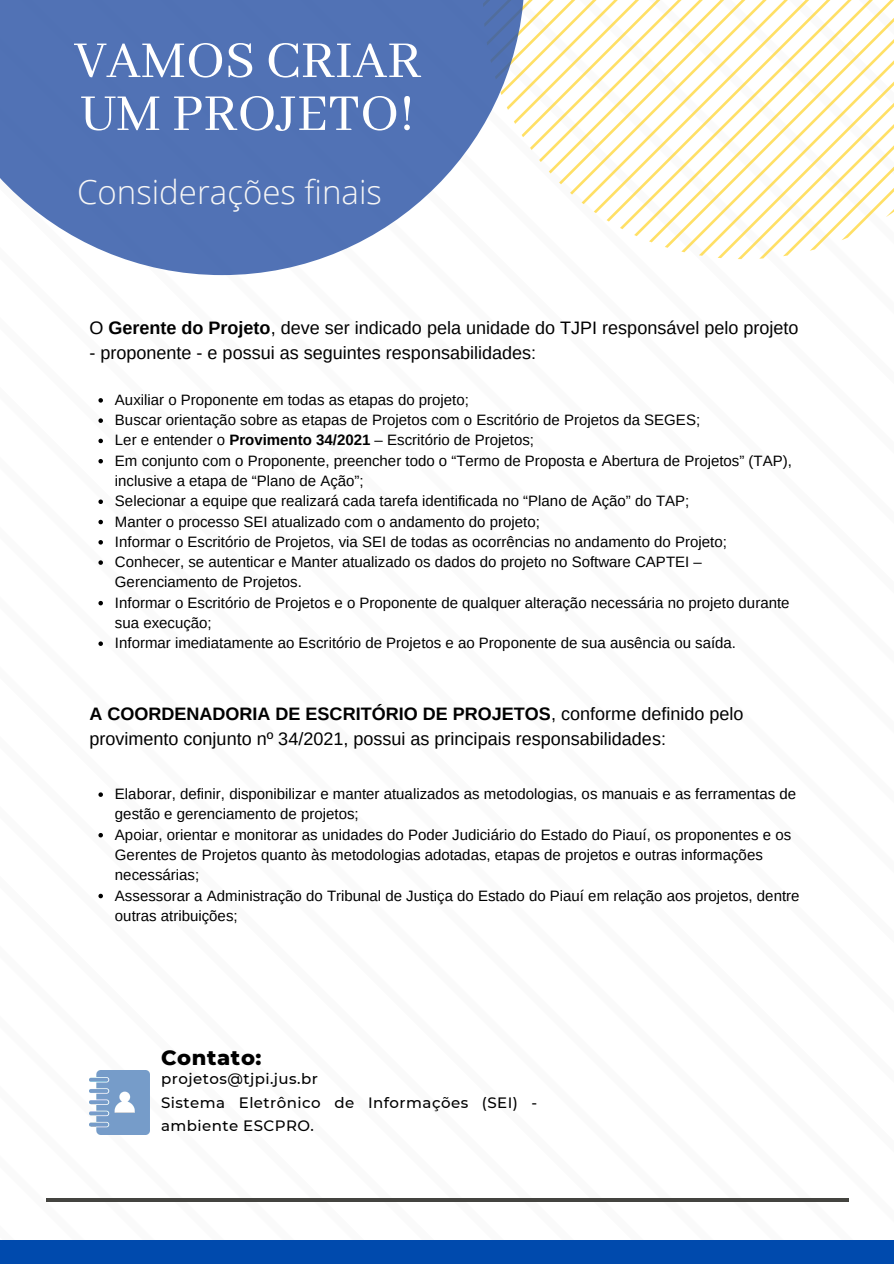
<style>
.page{position:relative;width:894px;height:1264px;background:#fff}
.page>*{position:absolute;margin:0;border:0;box-sizing:border-box;transform-origin:0 0}
.t1{font:57px/52.9px "Abhaya Libre";color:#fff}
.t2{font:300 33px "Open Sans";color:#f6f6f6}
.t3{font:800 21px "Montserrat";letter-spacing:.03em;color:#000}
.t4{font:18px/24.8px "Arimo";color:#000}
.t5{font:15px/20.2px "Arimo";color:#000}
.t6{font:500 15px/23.7px "Montserrat";letter-spacing:.03em;color:#000}
.s1{font-weight:700}
</style>
<div class="page">
<svg style="left:524px;top:0;width:369px;height:259px"></svg>
<svg style="left:0;top:0;width:524px;height:275px;fill:#5172b5"></svg>
<svg style="left:98px;top:398px;width:5px;height:4px"></svg>
<svg style="left:98px;top:418px;width:5px;height:5px"></svg>
<svg style="left:98px;top:438px;width:5px;height:5px"></svg>
<svg style="left:98px;top:459px;width:5px;height:4px"></svg>
<svg style="left:98px;top:499px;width:5px;height:5px"></svg>
<svg style="left:98px;top:520px;width:5px;height:4px"></svg>
<svg style="left:98px;top:540px;width:5px;height:4px"></svg>
<svg style="left:98px;top:560px;width:5px;height:5px"></svg>
<svg style="left:98px;top:601px;width:5px;height:4px"></svg>
<svg style="left:98px;top:641px;width:5px;height:5px"></svg>
<hr style="left:46px;top:1198px;width:802px;height:3px;background:#444440">
<div style="left:0;top:1240px;width:893px;height:23px;background:#004aad"></div>
<svg style="left:98px;top:792px;width:5px;height:5px"></svg>
<svg style="left:98px;top:833px;width:5px;height:4px"></svg>
<svg style="left:98px;top:893px;width:5px;height:5px"></svg>
<img style="left:89px;top:1070px;width:60px;height:64px">
<p class="t1" style="left:74px;top:36px;width:348px">VAMOS CRIAR<br>UM PROJETO!</p>
<p class="t2" style="left:77px;top:169px;width:306px">Considerações finais</p>
<p class="t4" style="left:89px;top:315px;width:710px">O <span class="s1">Gerente do Projeto</span>, deve ser indicado pela unidade do TJPI responsável pelo projeto</p>
<p class="t4" style="left:89px;top:340px;width:448px">- proponente - e possui as seguintes responsabilidades:</p>
<p class="t5" style="left:115px;top:389px;width:355px">Auxiliar o Proponente em todas as etapas do projeto;</p>
<p class="t5" style="left:115px;top:410px;width:586px">Buscar orientação sobre as etapas de Projetos com o Escritório de Projetos da SEGES;</p>
<p class="t5" style="left:115px;top:430px;width:420px">Ler e entender o <span class="s1">Provimento 34/2021</span> – Escritório de Projetos;</p>
<p class="t5" style="left:115px;top:450px;width:678px">Em conjunto com o Proponente, preencher todo o “Termo de Proposta e Abertura de Projetos” (TAP), inclusive a etapa de “Plano de Ação”;</p>
<p class="t5" style="left:115px;top:491px;width:575px">Selecionar a equipe que realizará cada tarefa identificada no “Plano de Ação” do TAP;</p>
<p class="t5" style="left:115px;top:511px;width:426px">Manter o processo SEI atualizado com o andamento do projeto;</p>
<p class="t5" style="left:115px;top:531px;width:613px">Informar o Escritório de Projetos, via SEI de todas as ocorrências no andamento do Projeto;</p>
<p class="t5" style="left:115px;top:551px;width:588px">Conhecer, se autenticar e Manter atualizado os dados do projeto no Software CAPTEI –<br>Gerenciamento de Projetos.</p>
<p class="t5" style="left:115px;top:592px;width:676px">Informar o Escritório de Projetos e o Proponente de qualquer alteração necessária no projeto durante sua execução;</p>
<p class="t5" style="left:115px;top:633px;width:622px">Informar imediatamente ao Escritório de Projetos e ao Proponente de sua ausência ou saída.</p>
<p class="t4" style="left:89px;top:701px;width:655px"><span class="s1">A COORDENADORIA DE ESCRITÓRIO DE PROJETOS</span>, conforme definido pelo provimento conjunto nº 34/2021, possui as principais responsabilidades:</p>
<p class="t5" style="left:115px;top:783px;width:682px">Elaborar, definir, disponibilizar e manter atualizados as metodologias, os manuais e as ferramentas de gestão e gerenciamento de projetos;</p>
<p class="t5" style="left:115px;top:824px;width:677px">Apoiar, orientar e monitorar as unidades do Poder Judiciário do Estado do Piauí, os proponentes e os<br>Gerentes de Projetos quanto às metodologias adotadas, etapas de projetos e outras informações necessárias;</p>
<p class="t5" style="left:115px;top:885px;width:686px">Assessorar a Administração do Tribunal de Justiça do Estado do Piauí em relação aos projetos, dentre outras atribuições;</p>
<p class="t3" style="left:161px;top:1044px;width:102px">Contato:</p>
<p class="t6" style="left:161px;top:1066px;width:158px">projetos@tjpi.jus.br</p>
<p class="t6" style="left:161px;top:1090px;width:378px">Sistema Eletrônico de Informações (SEI) - ambiente ESCPRO.</p>
</div>
